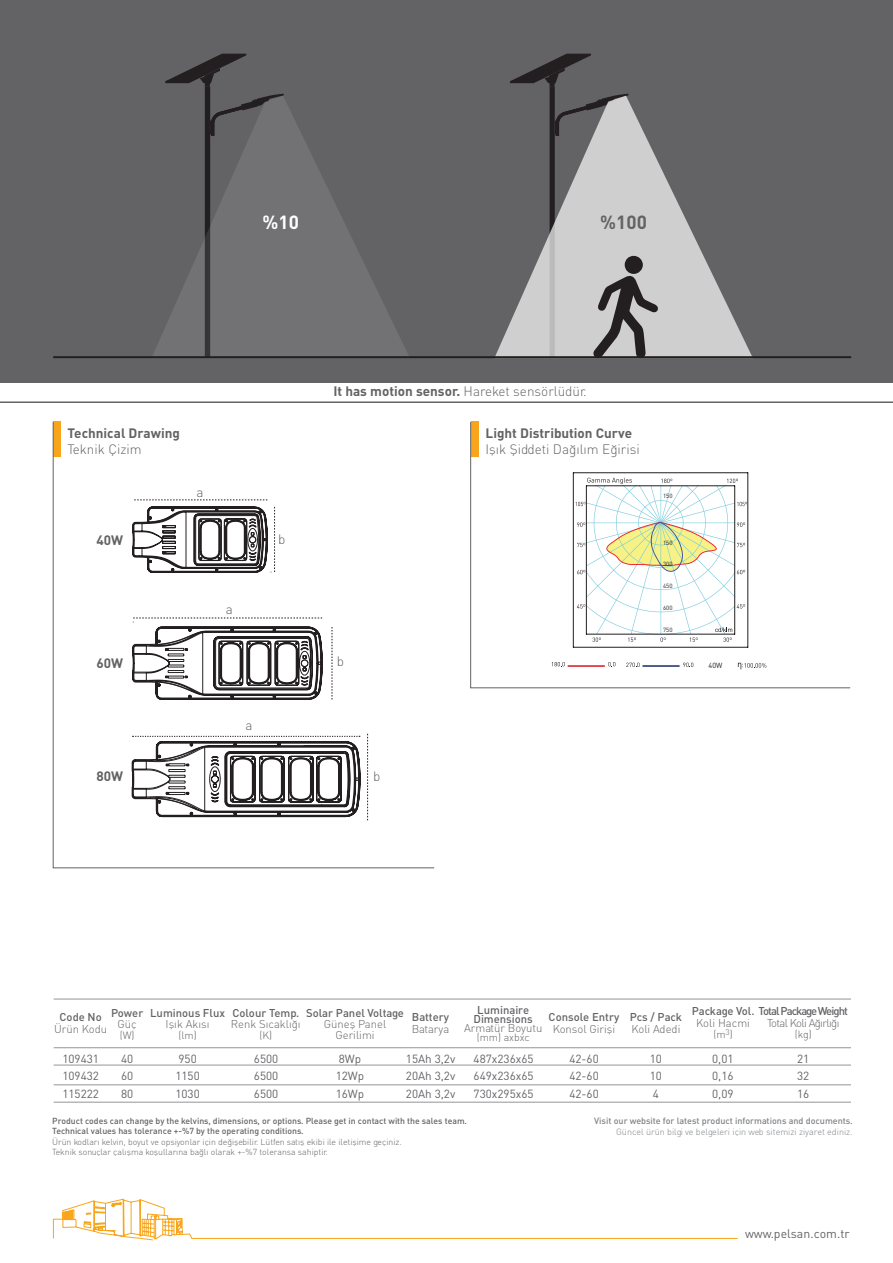
<style>
.page{position:relative;width:893px;height:1263px;background:#fff}
.page>*{position:absolute;margin:0;border:0;box-sizing:border-box;transform-origin:0 0}
.t1{font:18.9px "DINT Bold Tr";color:#636366}
.t2{font:18.9px "DINT Bold Tr";color:#fff}
.t3{font:13.5px "DINT Light Tr";color:#636366}
.t4{font:13.5px "DINT Bold Tr";color:#636366}
.t5{font:12.3px "DIN Tr";color:#636366}
.t6{font:11.7px "DIN Tr";color:#636366}
.t7{font:11.25px/11.2px "DINT Light Tr";color:#636366;text-align:center}
.t8{font:11.25px "DIN Medium Tr";color:#636366}
.t9{font:11.25px "DIN Medium Tr";letter-spacing:-.08em;color:#636366}
.t10{font:11.25px "DINT Light Tr";letter-spacing:-.05em;color:#636366}
.t11{font:10.5px "DINT Light Tr";color:#636366}
.t12{font:9px "DIN Medium Tr";color:#808285}
.t13{font:9px "DINT Light Tr";color:#808285}
.t14{font:8.7px "DINT Light Tr";color:#636366}
.t15{font:8.7px "DIN Medium Tr";color:#636366}
.t16{font:7.35px "DIN Tr";color:#231f20}
.t17{font:6px "DIN Tr";color:#231f20}
.s1{font-family:"DINT Bold Tr"}
</style>
<div class="page">
<hr style="left:192px;top:1238px;width:545px;height:1px;background:#f9a51b">
<svg style="left:53px;top:1199px;width:140px;height:41px"></svg>
<hr style="left:54px;top:999px;width:797px;height:1px;background:#939598">
<hr style="left:54px;top:1047px;width:797px;height:1px;background:#939598">
<hr style="left:54px;top:1084px;width:797px;height:1px;background:#939598">
<hr style="left:54px;top:1065px;width:797px;height:1px;background:#939598">
<hr style="left:54px;top:1102px;width:797px;height:1px;background:#939598">
<svg style="left:52px;top:421px;width:383px;height:447px"></svg>
<svg style="left:470px;top:421px;width:381px;height:267px"></svg>
<hr style="left:573px;top:473px;width:1px;height:174px;background:#231f20">
<hr style="left:573px;top:472px;width:175px;height:1px;background:#231f20">
<hr style="left:748px;top:473px;width:1px;height:174px;background:#231f20">
<hr style="left:573px;top:647px;width:175px;height:1px;background:#231f20">
<hr style="left:568px;top:665px;width:36px;height:2px;background:#d62027">
<hr style="left:643px;top:665px;width:36px;height:2px;background:#223269">
<svg style="left:552px;top:662px;width:13px;height:5px"></svg>
<svg style="left:626px;top:663px;width:14px;height:4px"></svg>
<svg style="left:608px;top:662px;width:7px;height:5px"></svg>
<svg style="left:683px;top:663px;width:10px;height:4px"></svg>
<svg style="left:738px;top:663px;width:28px;height:6px"></svg>
<svg style="left:576px;top:478px;width:171px;height:164px"></svg>
<hr style="left:0;top:401px;width:893px;height:2px;background:#636366">
<div style="left:0;top:0;width:893px;height:383px;background:#636366"></div>
<svg style="left:165px;top:54px;width:119px;height:42px"></svg>
<svg style="left:153px;top:96px;width:256px;height:260px;fill:#727275"></svg>
<svg style="left:495px;top:164px;width:257px;height:192px"></svg>
<svg style="left:510px;top:54px;width:149px;height:302px"></svg>
<div style="left:625px;top:256px;width:18px;height:18px;background:#231f20;border-radius:50%"></div>
<hr style="left:53px;top:356px;width:798px;height:2px;background:#231f20">
<svg style="left:134px;top:500px;width:133px;height:1px"></svg>
<svg style="left:133px;top:507px;width:142px;height:66px"></svg>
<svg style="left:332px;top:627px;width:1px;height:72px"></svg>
<svg style="left:133px;top:618px;width:189px;height:82px"></svg>
<svg style="left:367px;top:734px;width:1px;height:86px"></svg>
<svg style="left:132px;top:736px;width:229px;height:81px"></svg>
<p class="t2" style="left:263px;top:210px;width:38px">%10</p>
<p class="t1" style="left:600px;top:210px;width:48px">%100</p>
<p class="t3" style="left:333px;top:383px;width:255px"><span class="s1">It has motion sensor.</span> Hareket sensörlüdür.</p>
<p class="t4" style="left:67px;top:424px;width:114px">Technical Drawing</p>
<p class="t3" style="left:67px;top:440px;width:76px">Teknik Çizim</p>
<p class="t4" style="left:486px;top:424px;width:148px">Light Distribution Curve</p>
<p class="t3" style="left:486px;top:440px;width:156px">Işık Şiddeti Dağılım Eğirisi</p>
<p class="t3" style="left:196px;top:483px;width:9px">a</p>
<p class="t17" style="left:663px;top:492px;width:11px">150</p>
<p class="t4" style="left:96px;top:531px;width:28px">40W</p>
<p class="t3" style="left:226px;top:601px;width:9px">a</p>
<p class="t3" style="left:278px;top:531px;width:9px">b</p>
<p class="t17" style="left:663px;top:539px;width:11px">150</p>
<p class="t17" style="left:663px;top:560px;width:11px">300</p>
<p class="t17" style="left:663px;top:582px;width:11px">450</p>
<p class="t17" style="left:663px;top:604px;width:11px">600</p>
<p class="t17" style="left:663px;top:626px;width:11px">750</p>
<p class="t4" style="left:96px;top:655px;width:28px">60W</p>
<p class="t3" style="left:337px;top:653px;width:9px">b</p>
<p class="t16" style="left:709px;top:661px;width:15px">40W</p>
<p class="t3" style="left:245px;top:717px;width:9px">a</p>
<p class="t4" style="left:96px;top:767px;width:28px">80W</p>
<p class="t3" style="left:373px;top:767px;width:9px">b</p>
<p class="t8" style="left:232px;top:1006px;width:68px">Colour Temp.</p>
<p class="t7" style="left:231px;top:1018px;width:71px">Renk Sıcaklığı</p>
<p class="t11" style="left:259px;top:1029px;width:14px">(K)</p>
<p class="t8" style="left:306px;top:1006px;width:99px">Solar Panel Voltage</p>
<p class="t7" style="left:324px;top:1018px;width:64px">Güneş Panel<br>Gerilimi</p>
<p class="t8" style="left:150px;top:1006px;width:76px">Luminous Flux</p>
<p class="t7" style="left:166px;top:1018px;width:45px">Işık Akısı</p>
<p class="t11" style="left:179px;top:1029px;width:20px">(lm)</p>
<p class="t8" style="left:111px;top:1006px;width:34px">Power</p>
<p class="t7" style="left:118px;top:1018px;width:21px">Güç</p>
<p class="t11" style="left:120px;top:1029px;width:16px">(W)</p>
<p class="t8" style="left:60px;top:1010px;width:44px">Code No</p>
<p class="t7" style="left:54px;top:1023px;width:55px">Ürün Kodu</p>
<p class="t8" style="left:412px;top:1010px;width:39px">Battery</p>
<p class="t7" style="left:412px;top:1023px;width:39px">Batarya</p>
<p class="t8" style="left:477px;top:1003px;width:53px">Luminaire</p>
<p class="t8" style="left:473px;top:1012px;width:61px">Dimensions</p>
<p class="t7" style="left:464px;top:1022px;width:80px">Armatür Boyutu</p>
<p class="t11" style="left:477px;top:1031px;width:55px">(mm) axbxc</p>
<p class="t8" style="left:549px;top:1010px;width:72px">Console Entry</p>
<p class="t7" style="left:553px;top:1023px;width:64px">Konsol Girişi</p>
<p class="t6" style="left:62px;top:1051px;width:38px">109431</p>
<p class="t6" style="left:62px;top:1069px;width:38px">109432</p>
<p class="t6" style="left:62px;top:1086px;width:38px">115222</p>
<p class="t6" style="left:121px;top:1051px;width:14px">40</p>
<p class="t6" style="left:121px;top:1069px;width:14px">60</p>
<p class="t6" style="left:121px;top:1086px;width:14px">80</p>
<p class="t6" style="left:178px;top:1051px;width:20px">950</p>
<p class="t6" style="left:175px;top:1069px;width:26px">1150</p>
<p class="t6" style="left:175px;top:1086px;width:26px">1030</p>
<p class="t6" style="left:254px;top:1051px;width:26px">6500</p>
<p class="t6" style="left:254px;top:1069px;width:26px">6500</p>
<p class="t6" style="left:254px;top:1086px;width:26px">6500</p>
<p class="t6" style="left:339px;top:1051px;width:24px">8Wp</p>
<p class="t6" style="left:336px;top:1069px;width:30px">12Wp</p>
<p class="t6" style="left:336px;top:1086px;width:30px">16Wp</p>
<p class="t6" style="left:406px;top:1051px;width:51px">15Ah 3,2v</p>
<p class="t6" style="left:406px;top:1069px;width:51px">20Ah 3,2v</p>
<p class="t6" style="left:406px;top:1086px;width:51px">20Ah 3,2v</p>
<p class="t6" style="left:474px;top:1051px;width:62px">487x236x65</p>
<p class="t6" style="left:474px;top:1069px;width:62px">649x236x65</p>
<p class="t6" style="left:474px;top:1086px;width:62px">730x295x65</p>
<p class="t6" style="left:569px;top:1051px;width:31px">42-60</p>
<p class="t6" style="left:569px;top:1069px;width:31px">42-60</p>
<p class="t6" style="left:569px;top:1086px;width:31px">42-60</p>
<p class="t8" style="left:630px;top:1010px;width:54px">Pcs / Pack</p>
<p class="t7" style="left:631px;top:1023px;width:51px">Koli Adedi</p>
<p class="t6" style="left:650px;top:1051px;width:14px">10</p>
<p class="t6" style="left:650px;top:1069px;width:14px">10</p>
<p class="t6" style="left:653px;top:1086px;width:8px">4</p>
<p class="t9" style="left:692px;top:1004px;width:158px">Package Vol. Total Package Weight</p>
<p class="t7" style="left:696px;top:1017px;width:55px">Koli Hacmi</p>
<p class="t11" style="left:713px;top:1028px;width:21px">(m<sup>3</sup>)</p>
<p class="t6" style="left:797px;top:1051px;width:14px">21</p>
<p class="t6" style="left:797px;top:1069px;width:14px">32</p>
<p class="t6" style="left:797px;top:1086px;width:14px">16</p>
<p class="t10" style="left:767px;top:1016px;width:74px">Total Koli Ağırlığı</p>
<p class="t11" style="left:795px;top:1028px;width:19px">(kg)</p>
<p class="t6" style="left:712px;top:1051px;width:23px">0,01</p>
<p class="t6" style="left:712px;top:1069px;width:23px">0,16</p>
<p class="t6" style="left:712px;top:1086px;width:23px">0,09</p>
<p class="t15" style="left:52px;top:1115px;width:416px">Product codes can change by the kelvins, dimensions, or options. Please get in contact with the sales team.</p>
<p class="t15" style="left:52px;top:1125px;width:253px">Technical values has tolerance +-%7 by the operating conditions.</p>
<p class="t14" style="left:52px;top:1136px;width:351px">Ürün kodları kelvin, boyut ve opsiyonlar için değişebilir. Lütfen satış ekibi ile iletişime geçiniz.</p>
<p class="t14" style="left:52px;top:1147px;width:277px">Teknik sonuçlar çalışma koşullarına bağlı olarak +-%7 toleransa sahiptir.</p>
<p class="t12" style="left:594px;top:1115px;width:260px">Visit our website for latest product informations and documents.</p>
<p class="t13" style="left:616px;top:1126px;width:238px">Güncel ürün bilgi ve belgeleri için web sitemizi ziyaret ediniz.</p>
<p class="t5" style="left:745px;top:1226px;width:106px">www.pelsan.com.tr</p>
</div>
